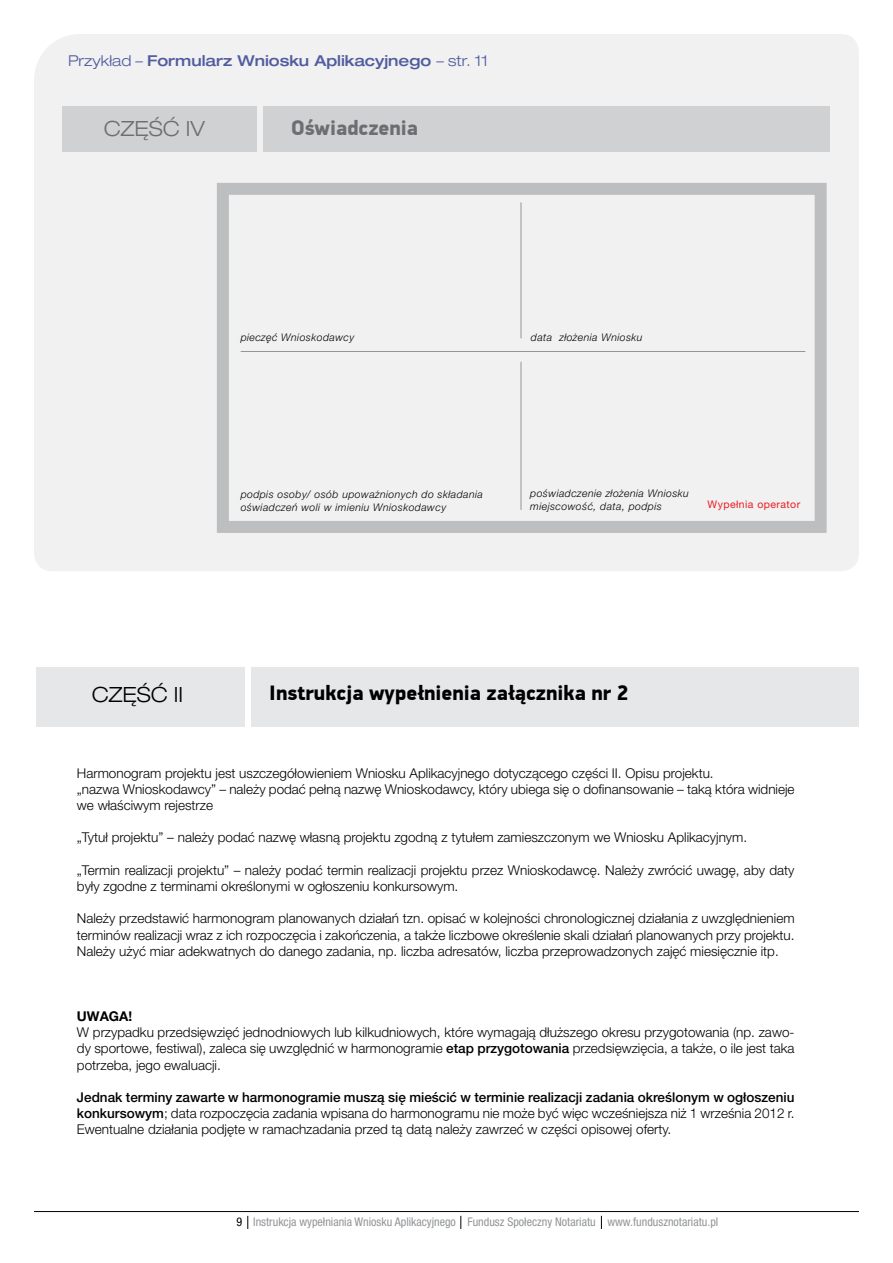
<style>
.page{position:relative;width:893px;height:1263px;background:#fff}
.page>*{position:absolute;margin:0;border:0;box-sizing:border-box;transform-origin:0 0}
.t1{font:900 21px "PF Din Display Pro";color:#000}
.t2{font:900 21px "PF Din Display Pro";color:#6d6e71}
.t3{font:300 expanded 21px "Helvetica Neue LT Pro";color:#000}
.t4{font:300 expanded 21px "Helvetica Neue LT Pro";color:#6d6e71}
.t5{font:500 expanded 15px "Helvetica Neue LT Pro";color:#515c9f}
.t6{font:300 13.5px/16.2px "Helvetica Neue LT Pro";color:#000;text-align:justify}
.t7{font:700 13.5px "Helvetica Neue LT Pro";color:#000}
.t8{font:condensed 12px "Helvetica Neue LT Pro";color:#939598}
.t9{font:italic 300 10.5px/12.6px "Helvetica Neue LT Pro";letter-spacing:.04em;color:#000}
.t10{font:10.5px "Helvetica Neue LT Pro";letter-spacing:.04em;color:#ed1d24}
.s1{font-weight:300}
.s2{font-weight:500}
.s3{color:#000}
</style>
<div class="page">
<svg style="left:247px;top:1216px;width:1px;height:13px"></svg>
<svg style="left:461px;top:1216px;width:1px;height:13px"></svg>
<svg style="left:601px;top:1216px;width:1px;height:13px"></svg>
<hr style="left:34px;top:1211px;width:825px;height:1px;background:#000">
<div style="left:34px;top:34px;width:825px;height:537px;background:#f1f1f2"></div>
<div style="left:36px;top:667px;width:208px;height:59px;background:#e6e7e8"></div>
<div style="left:252px;top:667px;width:607px;height:59px;background:#e6e7e8"></div>
<div style="left:62px;top:106px;width:195px;height:46px;background:#cfd1d2"></div>
<div style="left:263px;top:106px;width:567px;height:46px;background:#cfd1d2"></div>
<hr style="left:521px;top:202px;width:1px;height:136px;background:#939598">
<hr style="left:521px;top:362px;width:1px;height:148px;background:#939598">
<hr style="left:241px;top:351px;width:564px;height:1px;background:#939598">
<div style="left:217px;top:183px;width:610px;height:350px;border:12px solid #bcbec0"></div>
<p class="t5" style="left:68px;top:51px;width:421px"><span class="s1">Przykład –</span> Formularz Wniosku Aplikacyjnego <span class="s1">– str. 11</span></p>
<h1 class="t4" style="left:104px;top:116px;width:103px">CZĘŚĆ IV</h1>
<h1 class="t2" style="left:291px;top:115px;width:129px">Oświadczenia</h1>
<p class="t9" style="left:241px;top:330px;width:115px">pieczęć Wnioskodawcy</p>
<p class="t9" style="left:531px;top:330px;width:113px">data złożenia Wniosku</p>
<p class="t9" style="left:241px;top:488px;width:244px">podpis osoby/ osób upoważnionych do składania oświadczeń woli w imieniu Wnioskodawcy</p>
<p class="t9" style="left:530px;top:487px;width:160px">poświadczenie złożenia Wniosku miejscowość, data, podpis</p>
<p class="t10" style="left:708px;top:498px;width:94px">Wypełnia operator</p>
<h1 class="t3" style="left:92px;top:682px;width:93px">CZĘŚĆ II</h1>
<h1 class="t1" style="left:269px;top:680px;width:361px">Instrukcja wypełnienia załącznika nr 2</h1>
<p class="t6" style="left:77px;top:764px;width:719px;text-align:left">Harmonogram projektu jest uszczegółowieniem Wniosku Aplikacyjnego dotyczącego części II. Opisu projektu.<br>„nazwa Wnioskodawcy” – należy podać pełną nazwę Wnioskodawcy, który ubiega się o dofinansowanie – taką która widnieje we właściwym rejestrze</p>
<p class="t6" style="left:77px;top:829px;width:672px">„Tytuł projektu” – należy podać nazwę własną projektu zgodną z tytułem zamieszczonym we Wniosku Aplikacyjnym.</p>
<p class="t6" style="left:77px;top:861px;width:719px">„Termin realizacji projektu” – należy podać termin realizacji projektu przez Wnioskodawcę. Należy zwrócić uwagę, aby daty były zgodne z terminami określonymi w ogłoszeniu konkursowym.</p>
<p class="t6" style="left:77px;top:910px;width:719px">Należy przedstawić harmonogram planowanych działań tzn. opisać w kolejności chronologicznej działania z uwzględnieniem terminów realizacji wraz z ich rozpoczęcia i zakończenia, a także liczbowe określenie skali działań planowanych przy projektu.<br>Należy użyć miar adekwatnych do danego zadania, np. liczba adresatów, liczba przeprowadzonych zajęć miesięcznie itp.</p>
<p class="t7" style="left:77px;top:1008px;width:57px">UWAGA!</p>
<p class="t6" style="left:77px;top:1024px;width:719px">W przypadku przedsięwzięć jednodniowych lub kilkudniowych, które wymagają dłuższego okresu przygotowania (np. zawo&shy;dy sportowe, festiwal), zaleca się uwzględnić w harmonogramie <span class="s2">etap przygotowania</span> przedsięwzięcia, a także, o ile jest taka potrzeba, jego ewaluacji.</p>
<p class="t6" style="left:77px;top:1089px;width:719px"><span class="s2">Jednak terminy zawarte w harmonogramie muszą się mieścić w terminie realizacji zadania określonym w ogłoszeniu konkursowym</span>; data rozpoczęcia zadania wpisana do harmonogramu nie może być więc wcześniejsza niż 1 września 2012 r.<br>Ewentualne działania podjęte w ramachzadania przed tą datą należy zawrzeć w części opisowej oferty.</p>
<p class="t8" style="left:237px;top:1215px;width:483px"><span class="s3">9</span> Instrukcja wypełniania Wniosku Aplikacyjnego Fundusz Społeczny Notariatu www.fundusznotariatu.pl</p>
</div>
